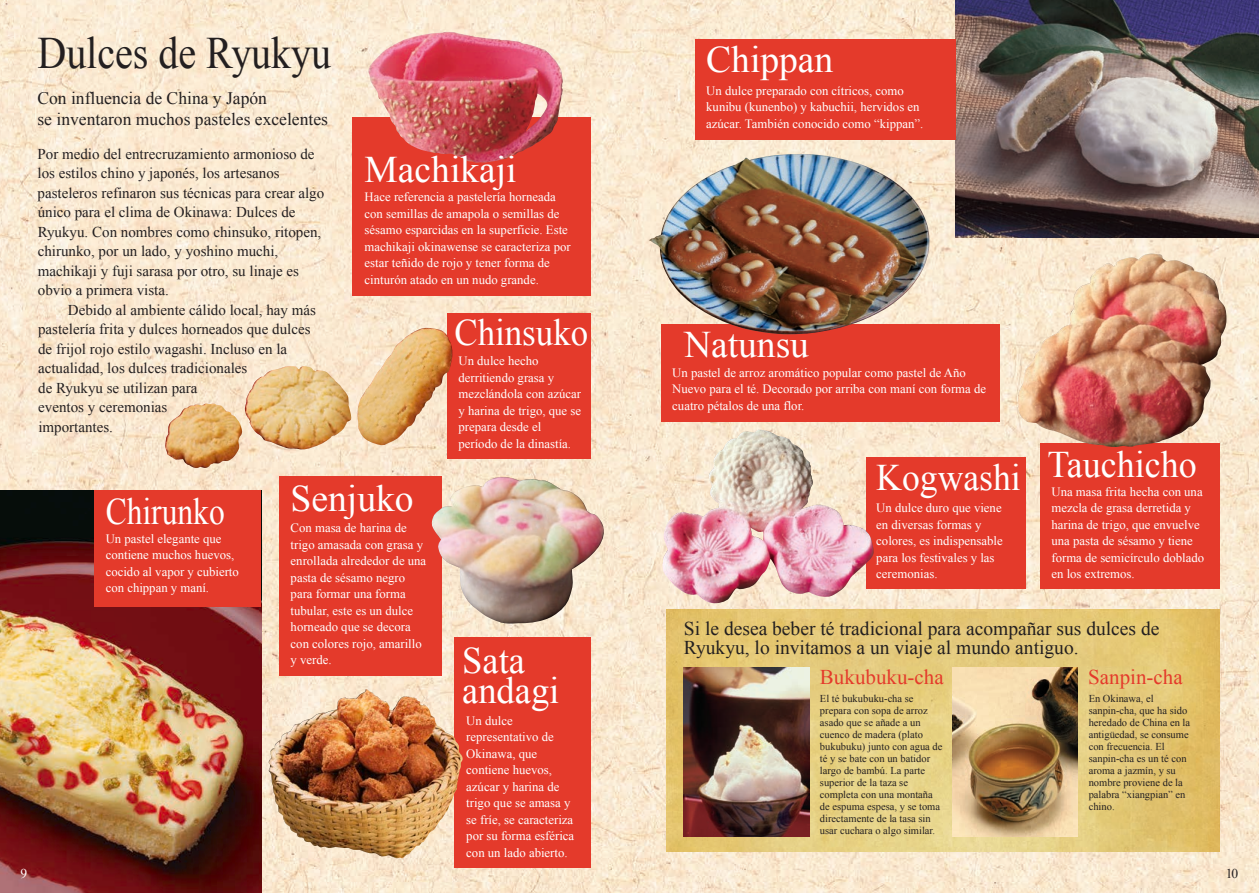
<style>
.page{position:relative;width:1259px;height:893px;background:#fff}
.page>*{position:absolute;margin:0;border:0;box-sizing:border-box;transform-origin:0 0}
.t1{font:45px "Times New Roman";color:#231f20;scale:.89 1}
.t2{font:37.5px/30px "Times New Roman";color:#fff}
.t3{font:37.5px "Times New Roman";color:#fff;scale:.96 1}
.t4{font:37.5px "Times New Roman";color:#fff;scale:.95 1}
.t5{font:37.5px "Times New Roman";color:#fff;scale:.84 1}
.t6{font:37.5px "Times New Roman";color:#fff;scale:.93 1}
.t7{font:21px "Times New Roman";color:#e43a2b}
.t8{font:19.5px/19.5px "Times New Roman";color:#231f20}
.t9{font:17.55px/21.6px "Times New Roman";color:#231f20}
.t10{font:15px/19.5px "Times New Roman";color:#231f20}
.t11{font:13.5px "Times New Roman";color:#231f20}
.t12{font:13.5px "Times New Roman";color:#fff}
.t13{font:12.75px/16.5px "Times New Roman";color:#fff}
.t14{font:10.5px/12px "Times New Roman";color:#231f20}
</style>
<div class="page">
<img style="left:0;top:0;width:1259px;height:893px">
<img style="left:955px;top:0;width:304px;height:238px">
<img style="left:0;top:490px;width:261px;height:403px">
<img style="left:667px;top:610px;width:552px;height:241px">
<img style="left:684px;top:667px;width:125px;height:169px">
<img style="left:952px;top:667px;width:126px;height:169px">
<div style="left:661px;top:324px;width:338px;height:97px;background:#e43a2b"></div>
<img style="left:649px;top:154px;width:280px;height:180px">
<div style="left:695px;top:39px;width:260px;height:101px;background:#e43a2b"></div>
<div style="left:1040px;top:443px;width:179px;height:146px;background:#e43a2b"></div>
<img style="left:1017px;top:254px;width:209px;height:193px">
<div style="left:866px;top:457px;width:159px;height:132px;background:#e43a2b"></div>
<div style="left:352px;top:117px;width:238px;height:178px;background:#e43a2b"></div>
<img style="left:367px;top:32px;width:196px;height:131px">
<div style="left:447px;top:313px;width:143px;height:146px;background:#e43a2b"></div>
<div style="left:279px;top:476px;width:163px;height:200px;background:#e43a2b"></div>
<div style="left:454px;top:638px;width:136px;height:230px;background:#e43a2b"></div>
<img style="left:431px;top:477px;width:174px;height:147px">
<div style="left:94px;top:490px;width:167px;height:116px;background:#e43a2b"></div>
<img style="left:662px;top:430px;width:212px;height:175px">
<img style="left:268px;top:689px;width:112px;height:168px">
<img style="left:357px;top:328px;width:96px;height:117px">
<img style="left:165px;top:366px;width:187px;height:102px">
<h1 class="t1" style="left:37px;top:23px;width:332px">Dulces de Ryukyu</h1>
<h3 class="t9" style="left:37px;top:87px;width:292px">Con influencia de China y Japón<br>se inventaron muchos pasteles excelentes</h3>
<p class="t10" style="left:37px;top:144px;width:288px">Por medio del entrecruzamiento armonioso de los estilos chino y japonés, los artesanos pasteleros refinaron sus técnicas para crear algo único para el clima de Okinawa: Dulces de Ryukyu. Con nombres como chinsuko, ritopen, chirunko, por un lado, y yoshino muchi, machikaji y fuji sarasa por otro, su linaje es obvio a primera vista.</p>
<p class="t10" style="left:38px;top:300px;width:279px;text-indent:30px">Debido al ambiente cálido local, hay más pastelería frita y dulces horneados que dulces de frijol rojo estilo wagashi. Incluso en la actualidad, los dulces tradicionales<br>de Ryukyu se utilizan para<br>eventos y ceremonias<br>importantes.</p>
<h2 class="t2" style="left:364px;top:153px;width:154px">Machikaji</h2>
<p class="t13" style="left:364px;top:189px;width:208px">Hace referencia a pastelería horneada con semillas de amapola o semillas de sésamo esparcidas en la superficie. Este machikaji okinawense se caracteriza por estar teñido de rojo y tener forma de cinturón atado en un nudo grande.</p>
<h2 class="t6" style="left:454px;top:308px;width:145px">Chinsuko</h2>
<p class="t13" style="left:458px;top:352px;width:124px">Un dulce hecho derritiendo grasa y mezclándola con azúcar y harina de trigo, que se prepara desde el período de la dinastía.</p>
<h2 class="t5" style="left:106px;top:486px;width:143px">Chirunko</h2>
<p class="t13" style="left:106px;top:530px;width:135px">Un pastel elegante que contiene muchos huevos, cocido al vapor y cubierto con chippan y maní.</p>
<h2 class="t2" style="left:291px;top:483px;width:124px">Senjuko</h2>
<p class="t13" style="left:291px;top:519px;width:137px">Con masa de harina de trigo amasada con grasa y enrollada alrededor de una pasta de sésamo negro para formar una forma tubular, este es un dulce horneado que se decora con colores rojo, amarillo y verde.</p>
<h2 class="t2" style="left:462px;top:645px;width:98px">Sata andagi</h2>
<p class="t13" style="left:466px;top:712px;width:109px">Un dulce representativo de<br>Okinawa, que contiene huevos, azúcar y harina de trigo que se amasa y se fríe, se caracteriza por su forma esférica con un lado abierto.</p>
<h2 class="t2" style="left:706px;top:44px;width:129px">Chippan</h2>
<p class="t13" style="left:706px;top:82px;width:218px">Un dulce preparado con cítricos, como kunibu (kunenbo) y kabuchii, hervidos en azúcar. También conocido como “kippan”.</p>
<h2 class="t2" style="left:684px;top:329px;width:126px">Natunsu</h2>
<p class="t13" style="left:672px;top:364px;width:315px">Un pastel de arroz aromático popular como pastel de Año<br>Nuevo para el té. Decorado por arriba con maní con forma de cuatro pétalos de una flor.</p>
<h2 class="t4" style="left:876px;top:452px;width:154px">Kogwashi</h2>
<p class="t13" style="left:876px;top:500px;width:128px">Un dulce duro que viene en diversas formas y colores, es indispensable para los festivales y las ceremonias.</p>
<h2 class="t3" style="left:1047px;top:439px;width:157px">Tauchicho</h2>
<p class="t13" style="left:1051px;top:483px;width:154px">Una masa frita hecha con una mezcla de grasa derretida y harina de trigo, que envuelve una pasta de sésamo y tiene forma de semicírculo doblado en los extremos.</p>
<h3 class="t8" style="left:684px;top:618px;width:477px">Si le desea beber té tradicional para acompañar sus dulces de<br>Ryukyu, lo invitamos a un viaje al mundo antiguo.</h3>
<p class="t14" style="left:820px;top:693px;width:124px">El té bukubuku-cha se prepara con sopa de arroz asado que se añade a un cuenco de madera (plato bukubuku) junto con agua de té y se bate con un batidor largo de bambú. La parte superior de la taza se completa con una montaña de espuma espesa, y se toma directamente de la tasa sin usar cuchara o algo similar.</p>
<p class="t14" style="left:1088px;top:693px;width:103px">En Okinawa, el sanpin-cha, que ha sido heredado de China en la antigüedad, se consume con frecuencia. El sanpin-cha es un té con aroma a jazmín, y su nombre proviene de la palabra “xiangpian” en chino.</p>
<h3 class="t7" style="left:820px;top:663px;width:125px">Bukubuku-cha</h3>
<h3 class="t7" style="left:1088px;top:663px;width:96px">Sanpin-cha</h3>
<p class="t12" style="left:20px;top:864px;width:8px">9</p>
<p class="t11" style="left:1225px;top:864px;width:14px">10</p>
</div>
